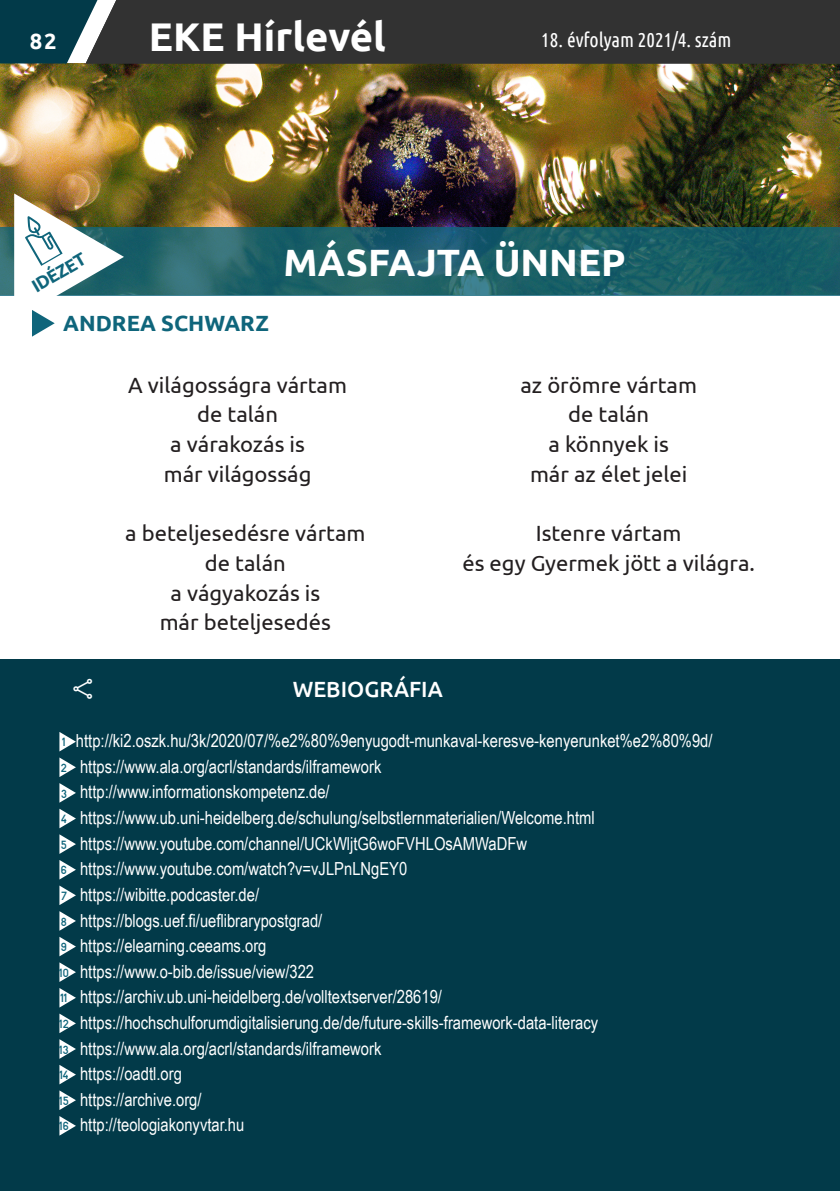
<style>
.page{position:relative;width:840px;height:1191px;background:#fff}
.page>*{position:absolute;margin:0;border:0;box-sizing:border-box;transform-origin:0 0}
.t1{font:700 40px "Ubuntu";color:#fff}
.EKE_cím{font:700 38px "Ubuntu";color:#fff}
.EKE_alap{font:22px/29.6px "Ubuntu";color:#231f20;text-align:center}
.EKE_szerzo{font:700 22px "Ubuntu";color:#0f657b}
.t2{font:500 22px "Ubuntu";color:#fff}
.t3{font:700 22px "Ubuntu";color:#fff}
.t4{font:20px "Ubuntu Condensed";color:#fff}
.webiografi{font:18px "Arial Narrow";color:#fff}
.Lábjegyzet{font:700 18px "Ubuntu";color:#0f657b}
.Likszamvege{font:14px "BN 67..9010 03.Regular";color:#0f657b}
</style>
<div class="page">
<img style="left:0;top:63px;width:839px;height:164px">
<div style="left:0;top:660px;width:839px;height:531px;background:#023a49"></div>
<svg style="left:59px;top:732px;width:17px;height:19px"></svg>
<svg style="left:59px;top:757px;width:17px;height:20px"></svg>
<svg style="left:59px;top:783px;width:17px;height:19px"></svg>
<svg style="left:59px;top:808px;width:17px;height:20px"></svg>
<svg style="left:59px;top:834px;width:17px;height:20px"></svg>
<svg style="left:59px;top:860px;width:17px;height:19px"></svg>
<svg style="left:59px;top:885px;width:17px;height:20px"></svg>
<svg style="left:59px;top:911px;width:17px;height:19px"></svg>
<svg style="left:59px;top:936px;width:17px;height:20px"></svg>
<svg style="left:59px;top:962px;width:17px;height:20px"></svg>
<svg style="left:59px;top:988px;width:17px;height:19px"></svg>
<svg style="left:59px;top:1013px;width:17px;height:20px"></svg>
<svg style="left:59px;top:1039px;width:17px;height:19px"></svg>
<svg style="left:59px;top:1065px;width:17px;height:19px"></svg>
<svg style="left:59px;top:1090px;width:17px;height:20px"></svg>
<svg style="left:59px;top:1116px;width:17px;height:19px"></svg>
<div style="left:207px;top:0;width:632px;height:63px;background:#323232"></div>
<svg style="left:0;top:0;width:207px;height:63px;background:#31474d"></svg>
<svg style="left:0;top:227px;width:839px;height:68px;background:#1f626a"></svg>
<img style="left:14px;top:193px;width:110px;height:144px">
<p class="t3" style="left:30px;top:28px;width:28px">82</p>
<h1 class="t1" style="left:149px;top:12px;width:238px">EKE Hírlevél</h1>
<p class="t4" style="left:541px;top:28px;width:192px">18. évfolyam 2021/4. szám</p>
<p class="Lábjegyzet" style="left:28px;top:278px;width:61px;rotate:-30deg">IDÉZET</p>
<p class="EKE_cím" style="left:283px;top:240px;width:343px">MÁSFAJTA ÜNNEP</p>
<p class="EKE_szerzo" style="left:63px;top:310px;width:207px">ANDREA SCHWARZ</p>
<p class="EKE_alap" style="left:128px;top:369px;width:220px">A világosságra vártam</p>
<p class="EKE_alap" style="left:197px;top:399px;width:82px">de talán</p>
<p class="EKE_alap" style="left:170px;top:429px;width:136px">a várakozás is</p>
<p class="EKE_alap" style="left:164px;top:458px;width:149px">már világosság</p>
<p class="EKE_alap" style="left:125px;top:518px;width:241px">a beteljesedésre vártam de talán<br>a vágyakozás is<br>már beteljesedés</p>
<p class="t2" style="left:292px;top:675px;width:151px">WEBIOGRÁFIA</p>
<p class="EKE_alap" style="left:520px;top:369px;width:178px">az örömre vártam de talán<br>a könnyek is<br>már az élet jelei</p>
<p class="EKE_alap" style="left:462px;top:518px;width:294px">Istenre vártam<br>és egy Gyermek jött a világra.</p>
<p class="Likszamvege" style="left:62px;top:735px;width:5px">1</p>
<p class="webiografi" style="left:76px;top:727px;width:637px">http://ki2.oszk.hu/3k/2020/07/%e2%80%9enyugodt-munkaval-keresve-kenyerunket%e2%80%9d/</p>
<p class="Likszamvege" style="left:61px;top:761px;width:8px">2</p>
<p class="webiografi" style="left:80px;top:753px;width:303px">https://www.ala.org/acrl/standards/ilframework</p>
<p class="Likszamvege" style="left:61px;top:787px;width:7px">3</p>
<p class="webiografi" style="left:80px;top:779px;width:251px">http://www.informationskompetenz.de/</p>
<p class="Likszamvege" style="left:61px;top:812px;width:7px">4</p>
<p class="webiografi" style="left:80px;top:804px;width:516px">https://www.ub.uni-heidelberg.de/schulung/selbstlernmaterialien/Welcome.html</p>
<p class="Likszamvege" style="left:61px;top:838px;width:8px">5</p>
<p class="webiografi" style="left:80px;top:830px;width:448px">https://www.youtube.com/channel/UCkWljtG6woFVHLOsAMWaDFw</p>
<p class="Likszamvege" style="left:61px;top:863px;width:8px">6</p>
<p class="webiografi" style="left:80px;top:855px;width:328px">https://www.youtube.com/watch?v=vJLPnLNgEY0</p>
<p class="Likszamvege" style="left:61px;top:889px;width:7px">7</p>
<p class="webiografi" style="left:80px;top:881px;width:180px">https://wibitte.podcaster.de/</p>
<p class="Likszamvege" style="left:61px;top:915px;width:8px">8</p>
<p class="webiografi" style="left:80px;top:907px;width:244px">https://blogs.uef.fi/ueflibrarypostgrad/</p>
<p class="Likszamvege" style="left:61px;top:940px;width:8px">9</p>
<p class="webiografi" style="left:80px;top:932px;width:188px">https://elearning.ceeams.org</p>
<p class="Likszamvege" style="left:59px;top:966px;width:11px">10</p>
<p class="webiografi" style="left:80px;top:958px;width:235px">https://www.o-bib.de/issue/view/322</p>
<p class="Likszamvege" style="left:60px;top:991px;width:8px">11</p>
<p class="webiografi" style="left:80px;top:983px;width:363px">https://archiv.ub.uni-heidelberg.de/volltextserver/28619/</p>
<p class="Likszamvege" style="left:59px;top:1017px;width:11px">12</p>
<p class="webiografi" style="left:80px;top:1009px;width:519px">https://hochschulforumdigitalisierung.de/de/future-skills-framework-data-literacy</p>
<p class="Likszamvege" style="left:59px;top:1043px;width:11px">13</p>
<p class="webiografi" style="left:80px;top:1035px;width:303px">https://www.ala.org/acrl/standards/ilframework</p>
<p class="Likszamvege" style="left:59px;top:1068px;width:10px">14</p>
<p class="webiografi" style="left:80px;top:1060px;width:103px">https://oadtl.org</p>
<p class="Likszamvege" style="left:59px;top:1094px;width:11px">15</p>
<p class="webiografi" style="left:80px;top:1086px;width:123px">https://archive.org/</p>
<p class="Likszamvege" style="left:59px;top:1119px;width:11px">16</p>
<p class="webiografi" style="left:80px;top:1111px;width:166px">http://teologiakonyvtar.hu</p>
</div>
